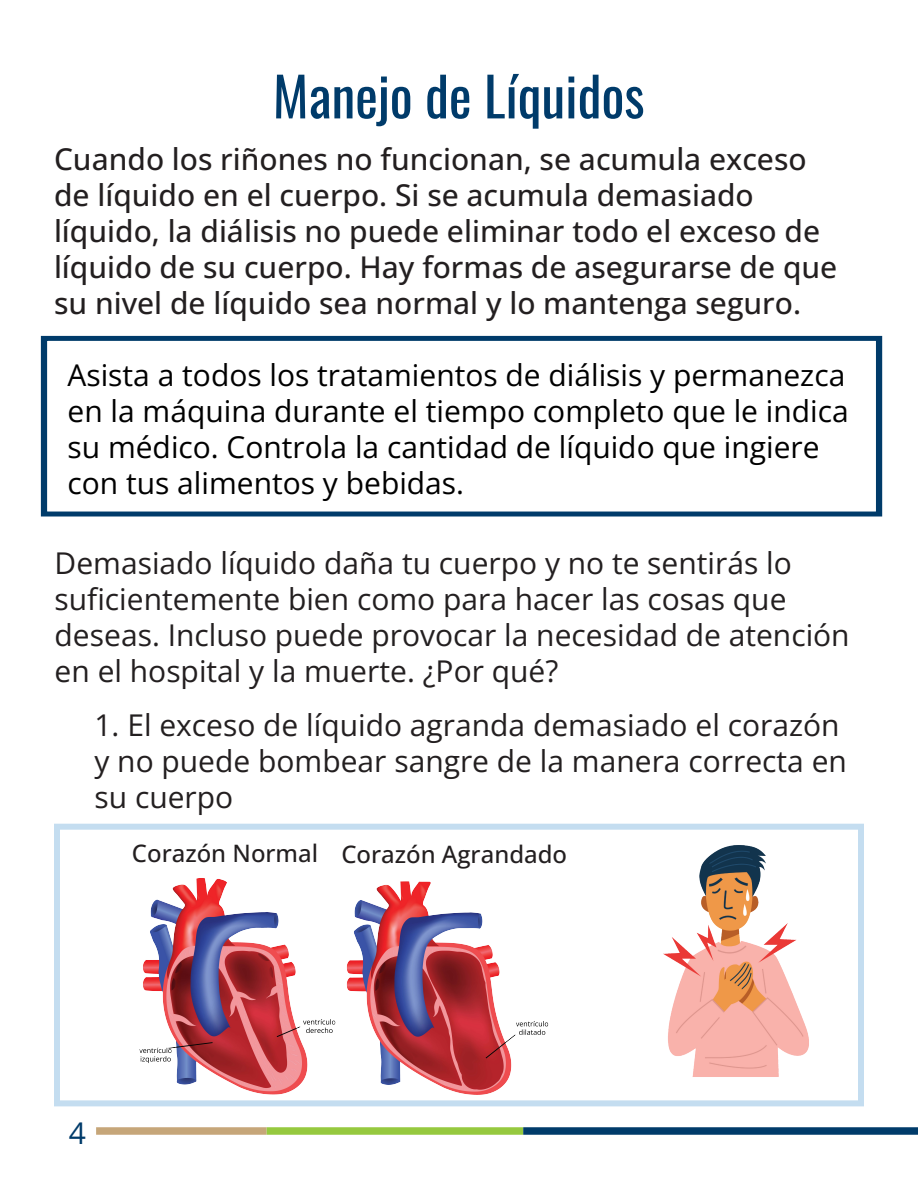
<style>
.page{position:relative;width:918px;height:1188px;background:#fff}
.page>*{position:absolute;margin:0;border:0;box-sizing:border-box;transform-origin:0 0}
.t1{font:54px "Oswald";color:#003b6a}
.t2{font:30px/36px "Open Sans";color:#231f20}
.t3{font:500 30px/36px "Open Sans";color:#231f20}
.t4{font:30px/36px "Open Sans";color:#000}
.t5{font:30px "Open Sans";color:#003b6a}
.t6{font:500 24px "Open Sans";color:#231f20}
.s1{font-style:inherit}
</style>
<div class="page">
<div style="left:96px;top:1127px;width:171px;height:8px;background:#c6a679"></div>
<div style="left:267px;top:1127px;width:256px;height:8px;background:#96c93f"></div>
<div style="left:523px;top:1127px;width:395px;height:8px;background:#003b6a"></div>
<div style="left:54px;top:824px;width:810px;height:282px;border:6px solid #c4ddf0"></div>
<div style="left:41px;top:336px;width:841px;height:181px;border:6px solid #003b6a"></div>
<img style="left:139px;top:878px;width:410px;height:217px">
<img style="left:663px;top:832px;width:201px;height:257px">
<h1 class="t1" style="left:273px;top:48px;width:373px">Manejo de Líquidos</h1>
<p class="t3" style="left:54px;top:140px;width:785px">Cuando los riñones no funcionan, se acumula exceso de líquido en el cuerpo. Si se acumula demasiado líquido, la diálisis no puede eliminar todo el exceso de líquido de su cuerpo. Hay formas de asegurarse de que su nivel de líquido sea normal y lo mantenga seguro.</p>
<p class="t4" style="left:68px;top:356px;width:783px">Asista a todos los tratamientos de diálisis y permanezca en la máquina durante el tiempo completo que le indic<span class="s1">a </span>su médico. Controla la cantidad de líquido que ingiere con tus alimentos y bebidas.</p>
<p class="t2" style="left:55px;top:544px;width:797px">Demasiado líquido daña tu cuerpo y no te sentirás lo suficientemente bien como para hacer las cosas que deseas. Incluso puede provocar la necesidad de atenci<span class="s1">ón </span>en el hospital y la muerte. ¿Por qué?</p>
<p class="t2" style="left:94px;top:706px;width:754px">1. El exceso de líquido agranda demasiado el corazón y no puede bombear sangre de la manera correcta en su cuerpo</p>
<h2 class="t6" style="left:132px;top:838px;width:437px">Corazón Normal Corazón Agrandado</h2>
<p class="t5" style="left:69px;top:1112px;width:19px">4</p>
</div>
